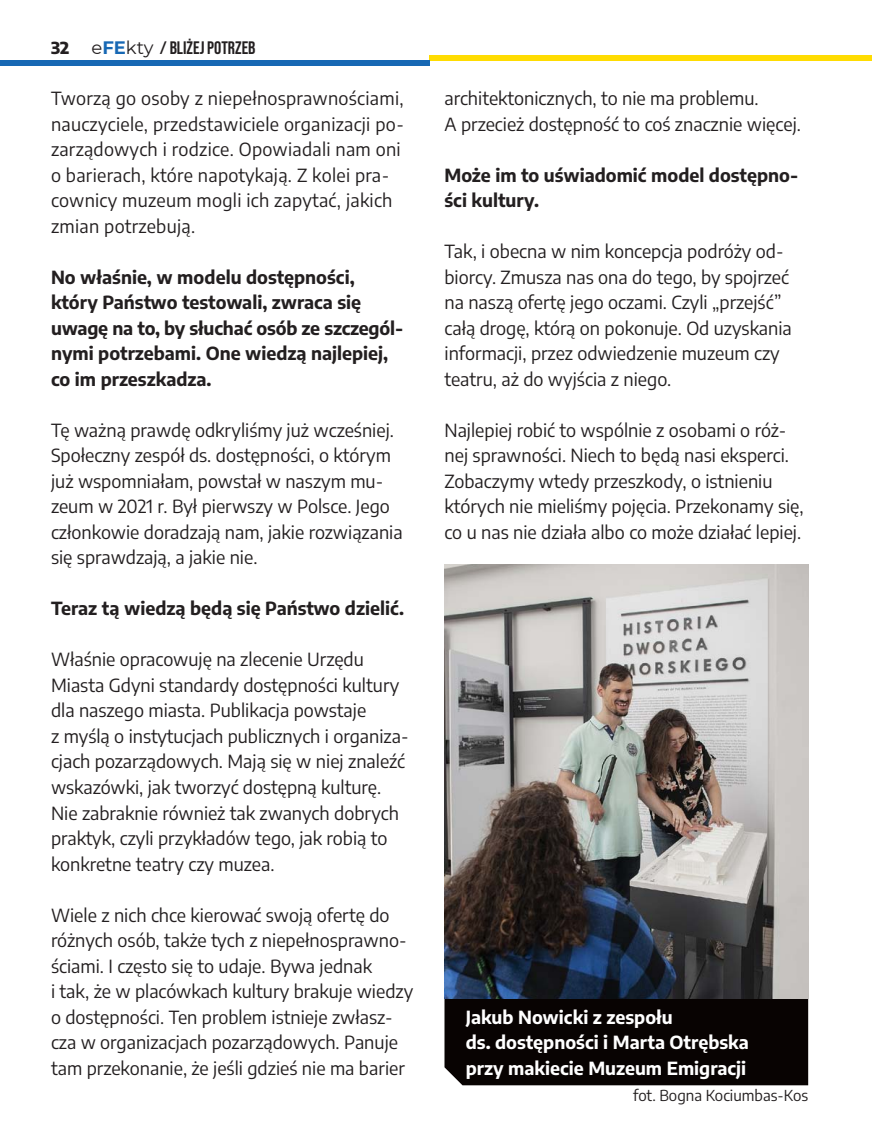
<style>
.page{position:relative;width:872px;height:1127px;background:#fff}
.page>*{position:absolute;margin:0;border:0;box-sizing:border-box;transform-origin:0 0}
.tekst_glowny{font:18px/25.5px "Encode Sans";color:#231f20}
.tekst_glowny-2{font:700 18px/25.5px "Encode Sans";color:#231f20}
.podpis_zdjecie{font:700 18px/25.5px "Encode Sans";color:#fff}
.t1{font:18px "Bebas Neue";color:#231f20}
.podpis_zdjecie-2{font:15px "Encode Sans";color:#231f20}
.s1{font-family:"Encode Sans";font-weight:800;font-size:16.5px}
.s2{font-family:"Montserrat"}
.s3{font-family:"Montserrat";font-weight:700;color:#1768b4}
</style>
<div class="page">
<div style="left:444px;top:998px;width:364px;height:87px;background:#080302"></div>
<img style="left:444px;top:564px;width:364px;height:434px">
<div style="left:429px;top:56px;width:443px;height:5px;background:#ffdc01"></div>
<div style="left:0;top:61px;width:429px;height:5px;background:#1768b4"></div>
<p class="t1" style="left:51px;top:38px;width:206px"><span class="s1">32</span> <span class="s2">e</span><span class="s3">FE</span><span class="s2">kty</span> / BLIŻEJ POTRZEB</p>
<p class="tekst_glowny" style="left:51px;top:85px;width:354px">Tworzą go osoby z niepełnosprawnościami, nauczyciele, przedstawiciele organizacji po&shy;zarządowych i rodzice. Opowiadali nam oni o barierach, które napotykają. Z kolei pra&shy;cownicy muzeum mogli ich zapytać, jakich zmian potrzebują.</p>
<p class="tekst_glowny-2" style="left:51px;top:263px;width:354px">No właśnie, w modelu dostępności, który Państwo testowali, zwraca się uwagę na to, by słuchać osób ze szczegól&shy;nymi potrzebami. One wiedzą najlepiej, co im przeszkadza.</p>
<p class="tekst_glowny" style="left:51px;top:416px;width:353px">Tę ważną prawdę odkryliśmy już wcześniej.<br>Społeczny zespół ds. dostępności, o którym już wspomniałam, powstał w naszym mu&shy;zeum w 2021 r. Był pierwszy w Polsce. Jego członkowie doradzają nam, jakie rozwiązania się sprawdzają, a jakie nie.</p>
<p class="tekst_glowny-2" style="left:51px;top:595px;width:354px">Teraz tą wiedzą będą się Państwo dzielić.</p>
<p class="tekst_glowny" style="left:51px;top:646px;width:359px">Właśnie opracowuję na zlecenie Urzędu Miasta Gdyni standardy dostępności kultury dla naszego miasta. Publikacja powstaje<br>z myślą o instytucjach publicznych i organiza&shy;cjach pozarządowych. Mają się w niej znaleźć wskazówki, jak tworzyć dostępną kulturę.<br>Nie zabraknie również tak zwanych dobrych praktyk, czyli przykładów tego, jak robią to konkretne teatry czy muzea.</p>
<p class="tekst_glowny" style="left:51px;top:901px;width:364px">Wiele z nich chce kierować swoją ofertę do różnych osób, także tych z niepełnosprawno&shy;ściami. I często się to udaje. Bywa jednak<br>i tak, że w placówkach kultury brakuje wiedzy o dostępności. Ten problem istnieje zwłasz&shy;cza w organizacjach pozarządowych. Panuje tam przekonanie, że jeśli gdzieś nie ma barier</p>
<p class="tekst_glowny" style="left:444px;top:85px;width:358px">architektonicznych, to nie ma problemu.<br>A przecież dostępność to coś znacznie więcej.</p>
<p class="tekst_glowny-2" style="left:444px;top:161px;width:355px">Może im to uświadomić model dostępno&shy;ści kultury.</p>
<p class="tekst_glowny" style="left:444px;top:238px;width:349px">Tak, i obecna w nim koncepcja podróży od&shy;biorcy. Zmusza nas ona do tego, by spojrzeć na naszą ofertę jego oczami. Czyli „przejść” całą drogę, którą on pokonuje. Od uzyskania informacji, przez odwiedzenie muzeum czy teatru, aż do wyjścia z niego.</p>
<p class="tekst_glowny" style="left:444px;top:416px;width:361px">Najlepiej robić to wspólnie z osobami o róż&shy;nej sprawności. Niech to będą nasi eksperci.<br>Zobaczymy wtedy przeszkody, o istnieniu których nie mieliśmy pojęcia. Przekonamy się, co u nas nie działa albo co może działać lepiej.</p>
<p class="podpis_zdjecie" style="left:466px;top:1003px;width:284px">Jakub Nowicki z zespołu<br>ds. dostępności i Marta Otrębska przy makiecie Muzeum Emigracji</p>
<p class="podpis_zdjecie-2" style="left:633px;top:1085px;width:176px">fot. Bogna Kociumbas-Kos</p>
</div>
